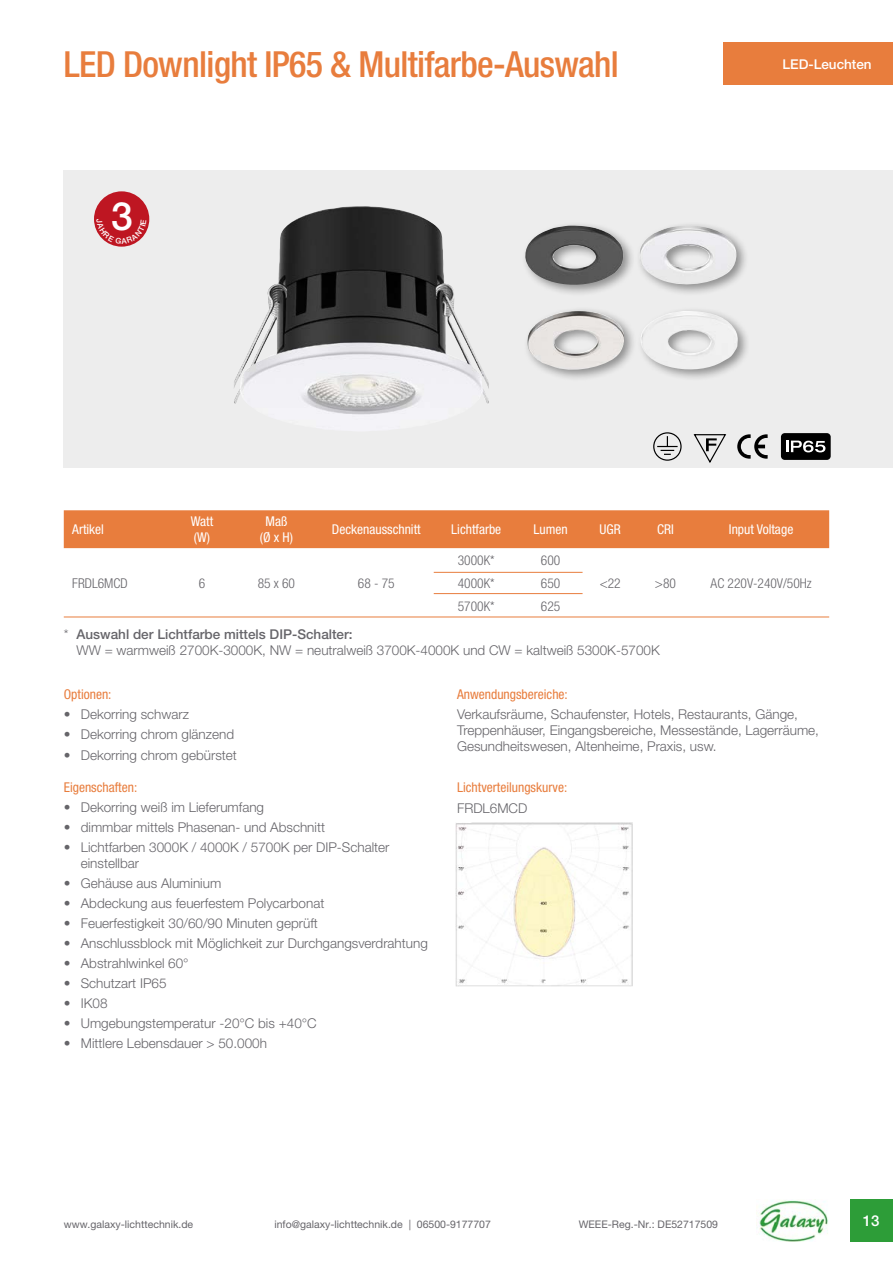
<style>
.page{position:relative;width:893px;height:1263px;background:#fff}
.page>*{position:absolute;margin:0;border:0;box-sizing:border-box;transform-origin:0 0}
.t1{font:500 39px "Helvetica Neue LT Pro";color:#fff}
.t2{font:500 condensed 36px "Helvetica Neue LT Pro";letter-spacing:-.02em;color:#e87d3d}
.t3{font:500 15px "Helvetica Neue LT Pro";color:#fff}
.t4{font:300 13.5px/16.2px "Helvetica Neue LT Pro";color:#66656a}
.t5{font:condensed 13.5px/16.2px "Helvetica Neue LT Pro";color:#fff}
.t6{font:300 condensed 13.5px "Helvetica Neue LT Pro";color:#66656a}
.t7{font:condensed 13.5px "Helvetica Neue LT Pro";color:#e87d3d}
.t8{font:500 13.5px "Helvetica Neue LT Pro";color:#fff}
.t9{font:10.5px "Helvetica Neue LT Pro";color:#66656a}
.s1{font-weight:500}
</style>
<div class="page">
<div style="left:723px;top:43px;width:170px;height:42px;background:#e87d3d"></div>
<div style="left:850px;top:1199px;width:43px;height:43px;background:#2d9d38"></div>
<img style="left:756px;top:1200px;width:72px;height:42px">
<div style="left:64px;top:510px;width:765px;height:38px;background:#e87d3d"></div>
<hr style="left:434px;top:572px;width:149px;height:1px;background:#e87d3d">
<hr style="left:434px;top:593px;width:149px;height:1px;background:#e87d3d">
<hr style="left:64px;top:617px;width:765px;height:1px;background:#e87d3d">
<img style="left:456px;top:822px;width:177px;height:164px">
<div style="left:64px;top:170px;width:829px;height:298px;background:#ededed"></div>
<img style="left:234px;top:206px;width:255px;height:225px">
<div style="left:523px;top:307px;width:228px;height:75px;background:#000;opacity:.4"></div>
<img style="left:526px;top:311px;width:212px;height:62px">
<div style="left:521px;top:222px;width:228px;height:75px;background:#000;opacity:.4"></div>
<img style="left:524px;top:226px;width:216px;height:62px">
<div style="left:94px;top:191px;width:55px;height:56px;background:#be1622;border-radius:50%"></div>
<svg style="left:737px;top:434px;width:31px;height:25px"></svg>
<div style="left:781px;top:433px;width:50px;height:27px;background:#000;border-radius:4px"></div>
<svg style="left:786px;top:441px;width:39px;height:11px"></svg>
<svg style="left:694px;top:434px;width:32px;height:29px"></svg>
<svg style="left:653px;top:432px;width:29px;height:29px"></svg>
<svg style="left:96px;top:229px;width:51px;height:15px"></svg>
<h2 class="t2" style="left:64px;top:42px;width:557px">LED Downlight IP65 &amp; Multifarbe-Auswahl</h2>
<h1 class="t1" style="left:111px;top:193px;width:23px">3</h1>
<p class="t8" style="left:782px;top:56px;width:91px">LED-Leuchten</p>
<p class="t5" style="left:72px;top:521px;width:33px">Artikel</p>
<p class="t5" style="left:191px;top:513px;width:24px">Watt (W)</p>
<p class="t5" style="left:260px;top:513px;width:35px;text-align:center">Maß (Ø x H)</p>
<p class="t5" style="left:332px;top:521px;width:90px">Deckenausschnitt</p>
<p class="t5" style="left:451px;top:521px;width:51px">Lichtfarbe</p>
<p class="t5" style="left:534px;top:521px;width:36px">Lumen</p>
<p class="t5" style="left:600px;top:521px;width:23px">UGR</p>
<p class="t5" style="left:657px;top:521px;width:18px">CRI</p>
<p class="t5" style="left:729px;top:521px;width:66px">Input Voltage</p>
<p class="t6" style="left:72px;top:575px;width:57px">FRDL6MCD</p>
<p class="t6" style="left:199px;top:575px;width:8px">6</p>
<p class="t6" style="left:258px;top:575px;width:39px">85 x 60</p>
<p class="t6" style="left:358px;top:575px;width:38px">68 - 75</p>
<p class="t6" style="left:458px;top:552px;width:38px">3000K*</p>
<p class="t6" style="left:541px;top:552px;width:21px">600</p>
<p class="t6" style="left:458px;top:575px;width:38px">4000K*</p>
<p class="t6" style="left:541px;top:575px;width:21px">650</p>
<p class="t6" style="left:600px;top:575px;width:23px">&lt;22</p>
<p class="t6" style="left:655px;top:575px;width:23px">&gt;80</p>
<p class="t6" style="left:711px;top:575px;width:103px">AC 220V-240V/50Hz</p>
<p class="t6" style="left:458px;top:599px;width:38px">5700K*</p>
<p class="t6" style="left:541px;top:599px;width:21px">625</p>
<p class="t4" style="left:77px;top:626px;width:585px;text-indent:-13px">* <span class="s1">Auswahl der Lichtfarbe mittels DIP-Schalter:<br></span>WW = warmweiß 2700K-3000K, NW = neutralweiß 3700K-4000K und CW = kaltweiß 5300K-5700K</p>
<p class="t7" style="left:64px;top:686px;width:49px">Optionen:</p>
<p class="t4" style="left:64px;top:706px;width:127px">• Dekorring schwarz</p>
<p class="t4" style="left:64px;top:726px;width:172px">• Dekorring chrom glänzend</p>
<p class="t4" style="left:64px;top:747px;width:175px">• Dekorring chrom gebürstet</p>
<p class="t7" style="left:64px;top:780px;width:75px">Eigenschaften:</p>
<p class="t4" style="left:64px;top:799px;width:202px">• Dekorring weiß im Lieferumfang</p>
<p class="t4" style="left:64px;top:819px;width:263px">• dimmbar mittels Phasenan- und Abschnitt</p>
<p class="t4" style="left:81px;top:839px;width:310px;line-height:15.8px;text-indent:-17px">• Lichtfarben 3000K / 4000K / 5700K per DIP-Schalter einstellbar</p>
<p class="t4" style="left:64px;top:875px;width:159px">• Gehäuse aus Aluminium</p>
<p class="t4" style="left:64px;top:895px;width:262px">• Abdeckung aus feuerfestem Polycarbonat</p>
<p class="t4" style="left:64px;top:915px;width:256px">• Feuerfestigkeit 30/60/90 Minuten geprüft</p>
<p class="t4" style="left:64px;top:935px;width:366px">• Anschlussblock mit Möglichkeit zur Durchgangsverdrahtung</p>
<p class="t4" style="left:64px;top:955px;width:126px">• Abstrahlwinkel 60°</p>
<p class="t4" style="left:64px;top:975px;width:104px">• Schutzart IP65</p>
<p class="t4" style="left:64px;top:995px;width:45px">• IK08</p>
<p class="t4" style="left:64px;top:1015px;width:254px">• Umgebungstemperatur -20°C bis +40°C</p>
<p class="t4" style="left:64px;top:1035px;width:205px">• Mittlere Lebensdauer &gt; 50.000h</p>
<p class="t7" style="left:457px;top:686px;width:112px">Anwendungsbereiche:</p>
<p class="t4" style="left:457px;top:706px;width:363px">Verkaufsräume, Schaufenster, Hotels, Restaurants, Gänge,<br>Treppenhäuser, Eingangsbereiche, Messestände, Lagerräume,<br>Gesundheitswesen, Altenheime, Praxis, usw.</p>
<p class="t7" style="left:457px;top:779px;width:112px">Lichtverteilungskurve:</p>
<p class="t4" style="left:457px;top:799px;width:72px">FRDL6MCD</p>
<p class="t9" style="left:64px;top:1218px;width:131px">www.galaxy-lichttechnik.de</p>
<p class="t9" style="left:274px;top:1218px;width:218px">info@galaxy-lichttechnik.de | 06500-9177707</p>
<p class="t9" style="left:579px;top:1218px;width:141px">WEEE-Reg.-Nr.: DE52717509</p>
<p class="t3" style="left:863px;top:1211px;width:18px">13</p>
</div>
